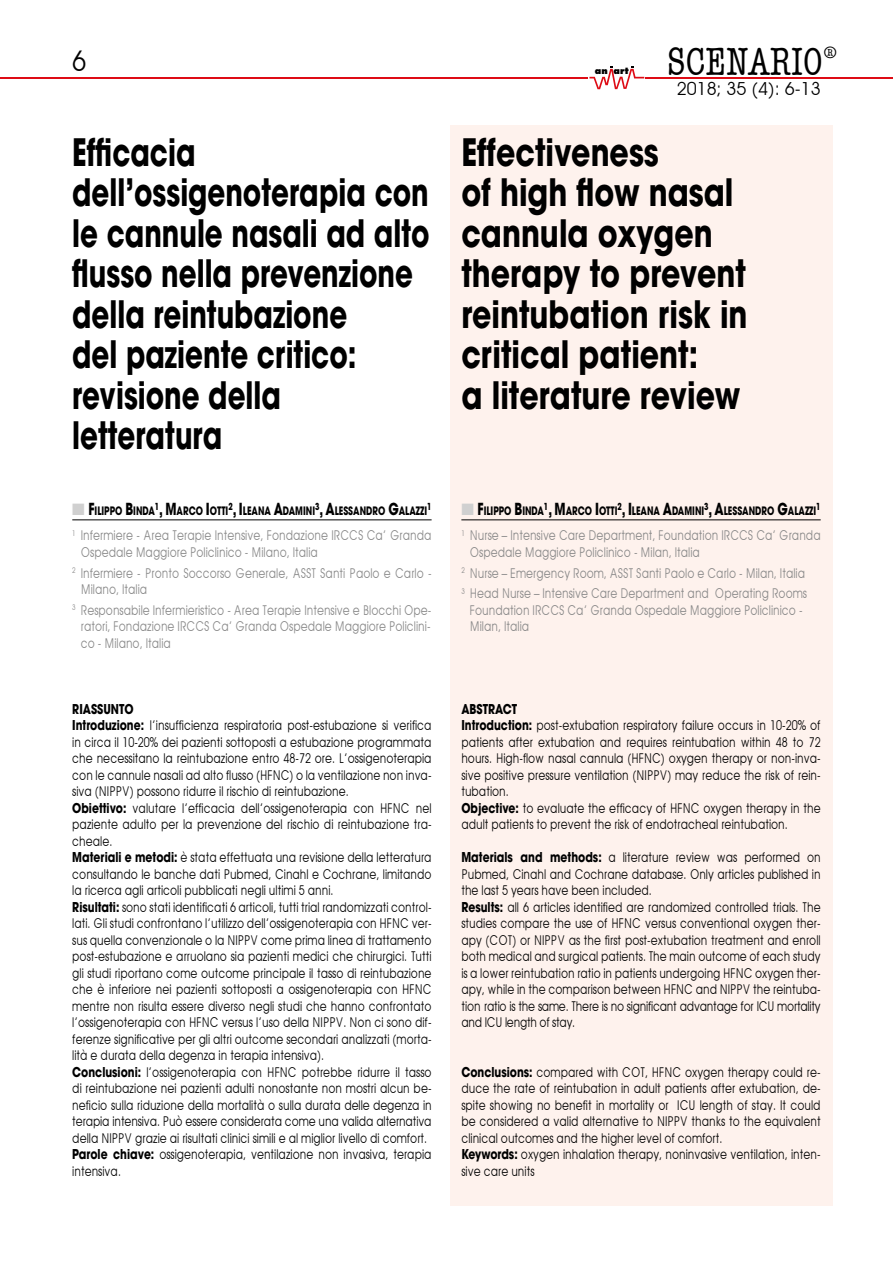
<style>
.page{position:relative;width:893px;height:1263px;background:#fff}
.page>*{position:absolute;margin:0;border:0;box-sizing:border-box;transform-origin:0 0}
.t1{font:condensed 40.5px "American Typewriter";color:#000;scale:.95 1}
.t2{font:700 37.5px/40.5px "Avant Garde";color:#000;scale:.74 1}
.t3{font:700 37.5px/40.5px "Avant Garde";color:#000;scale:.8 1}
.t4{font:28.5px "Avant Garde";color:#000;scale:.9 1}
.t5{font:18px "Avant Garde";color:#000}
.t6{font:13.5px/16.5px "Avant Garde";color:#000;scale:.8 1}
.t7{font:13.5px/16.5px "Avant Garde";color:#878787;scale:.8 1}
.t8{font:700 11.55px "Avant Garde";color:#000;scale:.74 1}
.t9{font:700 9.6px "Avant Garde";color:#000;scale:.74 1}
.t10{font:800 9px "Futura";color:#000}
.s1{color:#d0d0d0}
.s2{font-size:16.5px}
.s3{font-weight:700}
.s4{font-size:30px}
</style>
<div class="page">
<svg style="left:589px;top:66px;width:55px;height:23px"></svg>
<hr style="left:646px;top:77px;width:247px;height:1px;background:#de0c15">
<hr style="left:0;top:77px;width:588px;height:1px;background:#de0c15">
<hr style="left:72px;top:519px;width:360px;height:1px;background:#000">
<div style="left:450px;top:125px;width:382px;height:1080px;background:#fef2ed"></div>
<hr style="left:461px;top:519px;width:360px;height:1px;background:#000">
<h3 class="t4" style="left:72px;top:47px;width:17px">6</h3>
<h2 class="t2" style="left:72px;top:131px;width:484px">Efficacia dell’ossigenoterapia con le cannule nasali ad alto flusso nella prevenzione della reintubazione<br>del paziente critico: revisione della letteratura</h2>
<p class="t8" style="left:72px;top:503px;width:481px"><span class="s1">■</span> <span class="s2">F</span>ILIPPO <span class="s2">B</span>INDA<sup>1</sup><span class="s2">, M</span>ARCO <span class="s2">I</span>OTTI<sup>2</sup><span class="s2">, I</span>LEANA <span class="s2">A</span>DAMINI<sup>3</sup><span class="s2">, A</span>LESSANDRO <span class="s2">G</span>ALAZZI</p>
<p class="t9" style="left:427px;top:500px;width:7px">1</p>
<p class="t7" style="left:81px;top:528px;width:440px;text-indent:-9px"><sup>1</sup> Infermiere - Area Terapie Intensive, Fondazione IRCCS Ca’ Granda<br>Ospedale Maggiore Policlinico - Milano, Italia</p>
<p class="t7" style="left:81px;top:565px;width:440px;text-indent:-9px"><sup>2</sup> Infermiere - Pronto Soccorso Generale, ASST Santi Paolo e Carlo -<br>Milano, Italia</p>
<p class="t7" style="left:81px;top:602px;width:440px;text-align:justify;text-indent:-9px"><sup>3</sup> Responsabile Infermieristico - Area Terapie Intensive e Blocchi Ope&shy;ratori, Fondazione IRCCS Ca’ Granda Ospedale Maggiore Policlini&shy;co - Milano, Italia</p>
<p class="t6" style="left:72px;top:701px;width:451px"><span class="s3">RIASSUNTO<br>Introduzione:</span> l’insufficienza respiratoria post-estubazione si verifica in circa il 10-20% dei pazienti sottoposti a estubazione programmata che necessitano la reintubazione entro 48-72 ore. L’ossigenoterapia con le cannule nasali ad alto flusso (HFNC) o la ventilazione non inva&shy;siva (NIPPV) possono ridurre il rischio di reintubazione.<br><span class="s3">Obiettivo:</span> valutare l’efficacia dell’ossigenoterapia con HFNC nel paziente adulto per la prevenzione del rischio di reintubazione tra&shy;cheale.<br><span class="s3">Materiali e metodi:</span> è stata effettuata una revisione della letteratura consultando le banche dati Pubmed, Cinahl e Cochrane, limitando la ricerca agli articoli pubblicati negli ultimi 5 anni.<br><span class="s3">Risultati:</span> sono stati identificati 6 articoli, tutti trial randomizzati control&shy;lati. Gli studi confrontano l’utilizzo dell’ossigenoterapia con HFNC ver&shy;sus quella convenzionale o la NIPPV come prima linea di trattamento post-estubazione e arruolano sia pazienti medici che chirurgici. Tutti gli studi riportano come outcome principale il tasso di reintubazione che è inferiore nei pazienti sottoposti a ossigenoterapia con HFNC mentre non risulta essere diverso negli studi che hanno confrontato l’ossigenoterapia con HFNC versus l’uso della NIPPV. Non ci sono dif&shy;ferenze significative per gli altri outcome secondari analizzati (morta&shy;lità e durata della degenza in terapia intensiva).<br><span class="s3">Conclusioni:</span> l’ossigenoterapia con HFNC potrebbe ridurre il tasso di reintubazione nei pazienti adulti nonostante non mostri alcun be&shy;neficio sulla riduzione della mortalità o sulla durata delle degenza in terapia intensiva. Può essere considerata come una valida alternativa della NIPPV grazie ai risultati clinici simili e al miglior livello di comfort.<br><span class="s3">Parole chiave:</span> ossigenoterapia, ventilazione non invasiva, terapia intensiva.</p>
<p class="t10" style="left:595px;top:65px;width:35px">an art</p>
<h1 class="t1" style="left:667px;top:39px;width:181px">SCENARIO<span class="s4">®</span></h1>
<h3 class="t5" style="left:677px;top:80px;width:145px">2018; 35 (4): 6-13</h3>
<h2 class="t3" style="left:461px;top:131px;width:359px">Effectiveness<br>of high flow nasal cannula oxygen therapy to prevent reintubation risk in critical patient:<br>a literature review</h2>
<p class="t8" style="left:461px;top:503px;width:481px"><span class="s1">■</span> <span class="s2">F</span>ILIPPO <span class="s2">B</span>INDA<sup>1</sup><span class="s2">, M</span>ARCO <span class="s2">I</span>OTTI<sup>2</sup><span class="s2">, I</span>LEANA <span class="s2">A</span>DAMINI<sup>3</sup><span class="s2">, A</span>LESSANDRO <span class="s2">G</span>ALAZZI</p>
<p class="t9" style="left:816px;top:500px;width:7px">1</p>
<p class="t7" style="left:470px;top:528px;width:440px;text-indent:-9px"><sup>1</sup> Nurse – Intensive Care Department, Foundation IRCCS Ca’ Granda<br>Ospedale Maggiore Policlinico - Milan, Italia</p>
<p class="t7" style="left:461px;top:563px;width:434px;line-height:20.7px"><sup>2</sup> Nurse – Emergency Room, ASST Santi Paolo e Carlo - Milan, Italia<br><sup>3</sup> Head Nurse – Intensive Care Department and Operating Rooms</p>
<p class="t7" style="left:470px;top:602px;width:417px">Foundation IRCCS Ca’ Granda Ospedale Maggiore Policlinico -<br>Milan, Italia</p>
<p class="t6" style="left:461px;top:701px;width:451px"><span class="s3">ABSTRACT<br>Introduction:</span> post-extubation respiratory failure occurs in 10-20% of patients after extubation and requires reintubation within 48 to 72 hours. High-flow nasal cannula (HFNC) oxygen therapy or non-inva&shy;sive positive pressure ventilation (NIPPV) may reduce the risk of rein&shy;tubation.<br><span class="s3">Objective:</span> to evaluate the efficacy of HFNC oxygen therapy in the adult patients to prevent the risk of endotracheal reintubation.</p>
<p class="t6" style="left:461px;top:850px;width:451px"><span class="s3">Materials and methods:</span> a literature review was performed on Pubmed, Cinahl and Cochrane database. Only articles published in the last 5 years have been included.<br><span class="s3">Results:</span> all 6 articles identified are randomized controlled trials. The studies compare the use of HFNC versus conventional oxygen ther&shy;apy (COT) or NIPPV as the first post-extubation treatment and enroll both medical and surgical patients. The main outcome of each study is a lower reintubation ratio in patients undergoing HFNC oxygen ther&shy;apy, while in the comparison between HFNC and NIPPV the reintuba&shy;tion ratio is the same. There is no significant advantage for ICU mortality and ICU length of stay.</p>
<p class="t6" style="left:461px;top:1064px;width:451px"><span class="s3">Conclusions:</span> compared with COT, HFNC oxygen therapy could re&shy;duce the rate of reintubation in adult patients after extubation, de&shy;spite showing no benefit in mortality or ICU length of stay. It could be considered a valid alternative to NIPPV thanks to the equivalent clinical outcomes and the higher level of comfort.<br><span class="s3">Keywords:</span> oxygen inhalation therapy, noninvasive ventilation, inten&shy;sive care units</p>
</div>
